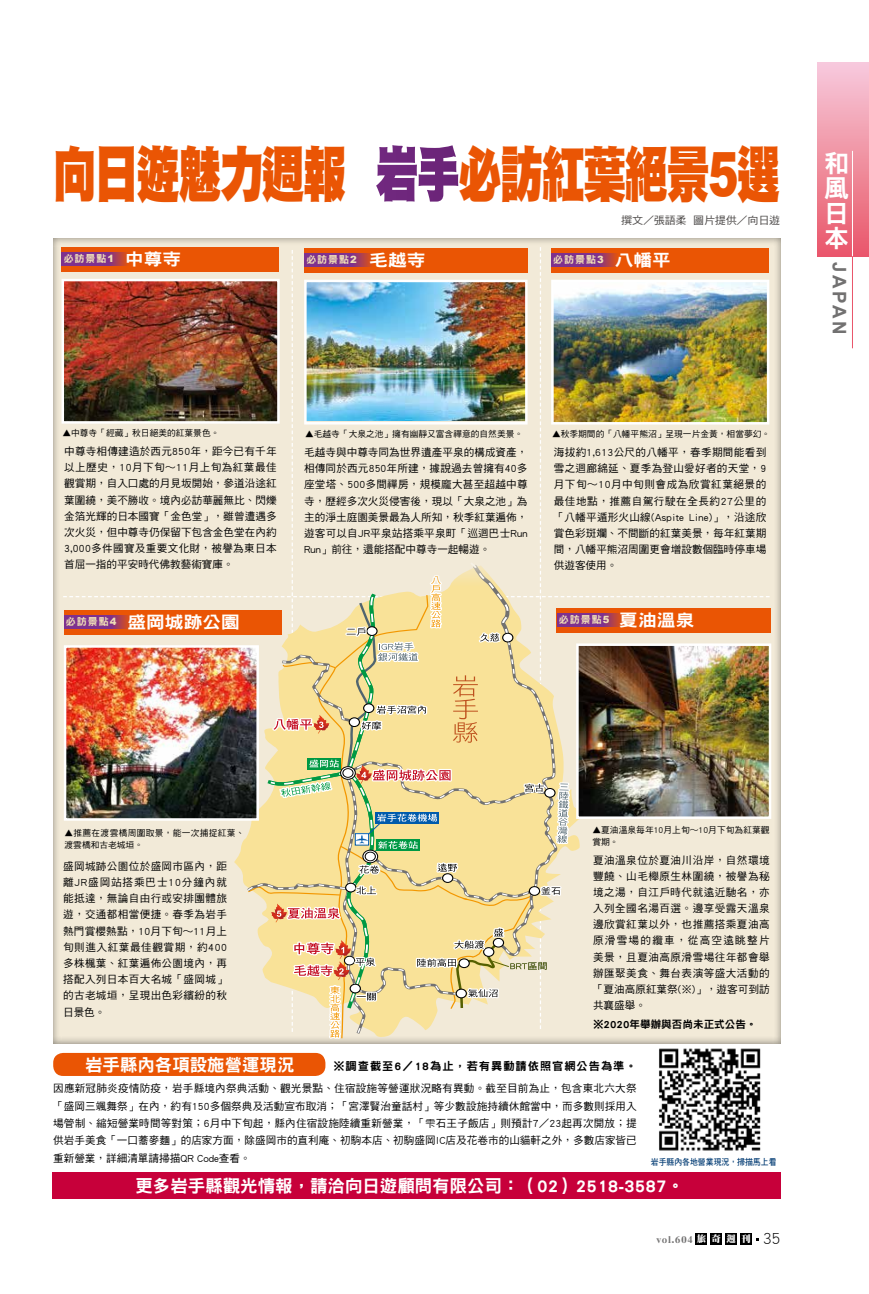
<style>
.page{position:relative;width:869px;height:1294px;background:#fff}
.page>*{position:absolute;margin:0;border:0;box-sizing:border-box;transform-origin:0 0}
.t1{font:61px "DF Hei Std W12";letter-spacing:-.04em;color:#ea5504;scale:.71 1}
.t2{font:24.88px/24.9px "DF Hei Std W9";color:#fff}
.t3{font:700 18.62px "Arial";letter-spacing:.15em;color:#727171}
.t4{font:17.38px "DF Hei Std W9";color:#fff}
.t5{font:16.75px "DF Hei Std W9";letter-spacing:.005em;color:#fff;scale:1.11 1}
.t6{font:11.25px "DF Hei Std W9";letter-spacing:.09em;color:#000}
.t7{font:10.62px/16.1px "DF Hei Std W5";letter-spacing:.005em;color:#000;text-align:justify}
.t8{font:10.62px "DF Hei Std W9";color:#000}
.t9{font:10.62px "DF Hei Std W5";letter-spacing:-.025em;color:#4c4948;scale:1.05 1}
.t10{font:10px "DF Hei Std W9";letter-spacing:.1em;color:#f0e0b6}
.t11{font:9.38px "DF Ya Song GB5 Std W9";letter-spacing:.1em;color:#727171}
.t12{font:8.75px/12.5px "DF Hei Std W5";color:#000}
.t13{font:8.75px/12.5px "DF Hei Std W5";letter-spacing:.035em;color:#000}
.t14{font:8.75px "DF Hei Std W7";color:#033c74;scale:.9 1}
.s1{color:#fff}
.s2{font-family:"Arial";font-weight:900}
.s3{font-size:16.75px;color:#fff}
.s4{font-family:"ST Heiti TC";font-weight:300}
.s5{font-family:"DF Ming Std W12";color:#fff}
.s6{font-family:"DF Hei Std W3";font-size:16.62px;color:#000}
</style>
<div class="page">
<div style="left:52px;top:1172px;width:728px;height:26px;background:#c7003a"></div>
<img style="left:659px;top:1048px;width:102px;height:103px">
<div style="left:51px;top:238px;width:729px;height:805px;background:#000;opacity:.44"></div>
<div style="left:53px;top:1052px;width:272px;height:23px;background:#ea5504;border-radius:10px"></div>
<div style="left:61px;top:252px;width:70px;height:13px;background:#7e318e"></div>
<img style="left:63px;top:247px;width:706px;height:792px">
<div style="left:64px;top:610px;width:217px;height:24px;background:#ea5504"></div>
<svg style="left:64px;top:615px;width:66px;height:13px"></svg>
<img style="left:67px;top:648px;width:189px;height:169px">
<div style="left:64px;top:645px;width:195px;height:175px;border:2px solid #fff"></div>
<div style="left:556px;top:608px;width:214px;height:24px;background:#ea5504"></div>
<svg style="left:557px;top:613px;width:65px;height:14px"></svg>
<img style="left:579px;top:646px;width:188px;height:170px">
<div style="left:576px;top:643px;width:194px;height:176px;border:2px solid #fff"></div>
<div style="left:817px;top:62px;width:51px;height:194px;background:linear-gradient(to bottom,#f7cbdc,#e95869)"></div>
<hr style="left:851px;top:256px;width:1px;height:92px;background:#e9546b">
<hr style="left:851px;top:151px;width:1px;height:105px;background:#fff">
<div style="left:695px;top:1232px;width:11px;height:12px;background:#000"></div>
<div style="left:710px;top:1232px;width:11px;height:12px;background:#000"></div>
<div style="left:725px;top:1232px;width:11px;height:12px;background:#000"></div>
<div style="left:740px;top:1232px;width:11px;height:12px;background:#000"></div>
<p class="t1" style="left:53px;top:141px;width:1025px">向日遊魅力週報 <span class="s1">岩手</span>必訪紅葉絕景<span class="s2">5</span>選</p>
<p class="t9" style="left:621px;top:215px;width:153px">撰文／張語柔 圖片提供／向日遊</p>
<p class="t10" style="left:64px;top:253px;width:119px">必訪景點<span class="s2">1</span> <span class="s3">中尊寺</span></p>
<p class="t10" style="left:306px;top:254px;width:121px">必訪景點<span class="s2">2</span> <span class="s3">毛越寺</span></p>
<p class="t10" style="left:553px;top:254px;width:119px">必訪景點<span class="s2">3</span> <span class="s3">八幡平</span></p>
<p class="t12" style="left:62px;top:427px;width:158px">▲中尊寺「經藏」秋日絕美的紅葉景色。</p>
<p class="t12" style="left:305px;top:428px;width:219px">▲毛越寺「大泉之池」擁有幽靜又富含禪意的自然美景。</p>
<p class="t12" style="left:552px;top:428px;width:219px">▲秋季期間的「八幡平熊沼」呈現一片金黃，相當夢幻。</p>
<p class="t7" style="left:64px;top:443px;width:214px">中尊寺相傳建造於西元850年，距今已有千年以上歷史，10月下旬～11月上旬為紅葉最佳觀賞期，自入口處的月見坂開始，參道沿途紅葉圍繞，美不勝收。境內必訪華麗無比、閃爍金箔光輝的日本國寶「金色堂」，雖曾遭遇多次火災，但中尊寺仍保留下包含金色堂在內約3,000多件國寶及重要文化財，被譽為東日本首屈一指的平安時代佛教藝術寶庫。</p>
<p class="t7" style="left:304px;top:444px;width:225px">毛越寺與中尊寺同為世界遺產平泉的構成資產，相傳同於西元850年所建，據說過去曾擁有40多座堂塔、500多間禪房，規模龐大甚至超越中尊寺，歷經多次火災侵害後，現以「大泉之池」為主的淨土庭園美景最為人所知，秋季紅葉遍佈，遊客可以自JR平泉站搭乘平泉町「巡迴巴士Run Run」前往，還能搭配中尊寺一起暢遊。</p>
<p class="t7" style="left:553px;top:444px;width:214px">海拔約1,613公尺的八幡平，春季期間能看到雪之迴廊綿延、夏季為登山愛好者的天堂，9月下旬～10月中旬則會成為欣賞紅葉絕景的最佳地點，推薦自駕行駛在全長約27公里的「八幡平遁形火山線(Aspite Line)」，沿途欣賞色彩斑斕、不間斷的紅葉美景，每年紅葉期間，八幡平熊沼周圍更會增設數個臨時停車場供遊客使用。</p>
<p class="t5" style="left:66px;top:613px;width:158px"><sup>必訪景點</sup><sup>4</sup> 盛岡城跡公園</p>
<p class="t10" style="left:558px;top:614px;width:137px">必訪景點<span class="s2">5</span> <span class="s3">夏油溫泉</span></p>
<h2 class="t2" style="left:823px;top:150px;width:26px">和風日本</h2>
<h3 class="t3" style="left:851px;top:262px;width:75px;rotate:90deg">JAPAN</h3>
<p class="t13" style="left:64px;top:826px;width:181px">▲推薦在渡雲橋周圍取景，能一次捕捉紅葉、渡雲橋和古老城垣。</p>
<p class="t7" style="left:63px;top:857px;width:165px">盛岡城跡公園位於盛岡市區內，距離JR盛岡站搭乘巴士10分鐘內就能抵達，無論自由行或安排團體旅遊，交通都相當便捷。春季為岩手熱門賞櫻熱點，10月下旬～11月上旬則進入紅葉最佳觀賞期，約400多株楓葉、紅葉遍佈公園境內，再搭配入列日本百大名城「盛岡城」的古老城垣，呈現出色彩繽紛的秋日景色。</p>
<p class="t12" style="left:592px;top:823px;width:179px">▲夏油溫泉每年10月上旬～10月下旬為紅葉觀賞期。</p>
<p class="t7" style="left:592px;top:851px;width:178px">夏油溫泉位於夏油川沿岸，自然環境豐饒、山毛櫸原生林圍繞，被譽為秘境之湯，自江戶時代就遠近馳名，亦入列全國名湯百選。邊享受露天溫泉邊欣賞紅葉以外，也推薦搭乘夏油高原滑雪場的纜車，從高空遠眺整片美景，且夏油高原滑雪場往年都會舉辦匯聚美食、舞台表演等盛大活動的「夏油高原紅葉祭(※)」，遊客可到訪共襄盛舉。　</p>
<p class="t8" style="left:592px;top:1018px;width:165px">※2020年舉辦與否尚未正式公告。</p>
<p class="t4" style="left:85px;top:1054px;width:211px">岩手縣內各項設施營運現況</p>
<p class="t6" style="left:333px;top:1059px;width:304px">※調查截至6／18為止，若有異動請依照官網公告為準。</p>
<p class="t7" style="left:53px;top:1079px;width:585px;line-height:17.4px">因應新冠肺炎疫情防疫，岩手縣境內祭典活動、觀光景點、住宿設施等營運狀況略有異動。截至目前為止，包含東北六大祭「盛岡三颯舞祭」在內，約有150多個祭典及活動宣布取消；「宮澤賢治童話村」等少數設施持續休館當中，而多數則採用入場管制、縮短營業時間等對策；6月中下旬起，縣內住宿設施陸續重新營業，「<span class="s4">雫</span>石王子飯店」則預計7／23起再次開放；提供岩手美食「一口蕎麥麵」的店家方面，除盛岡市的直利庵、初駒本店、初駒盛岡IC店及花卷市的山貓軒之外，多數店家皆已重新營業，詳細清單請掃描QR Code查看。</p>
<p class="t14" style="left:650px;top:1157px;width:141px">岩手縣內各地營業現況，掃描馬上看</p>
<p class="t4" style="left:135px;top:1175px;width:550px">更多岩手縣觀光情報，請洽向日遊顧問有限公司：（02）2518-3587。</p>
<p class="t11" style="left:656px;top:1234px;width:125px">vol.604 <span class="s5">旅奇週刊</span> <span class="s6">35</span></p>
</div>
